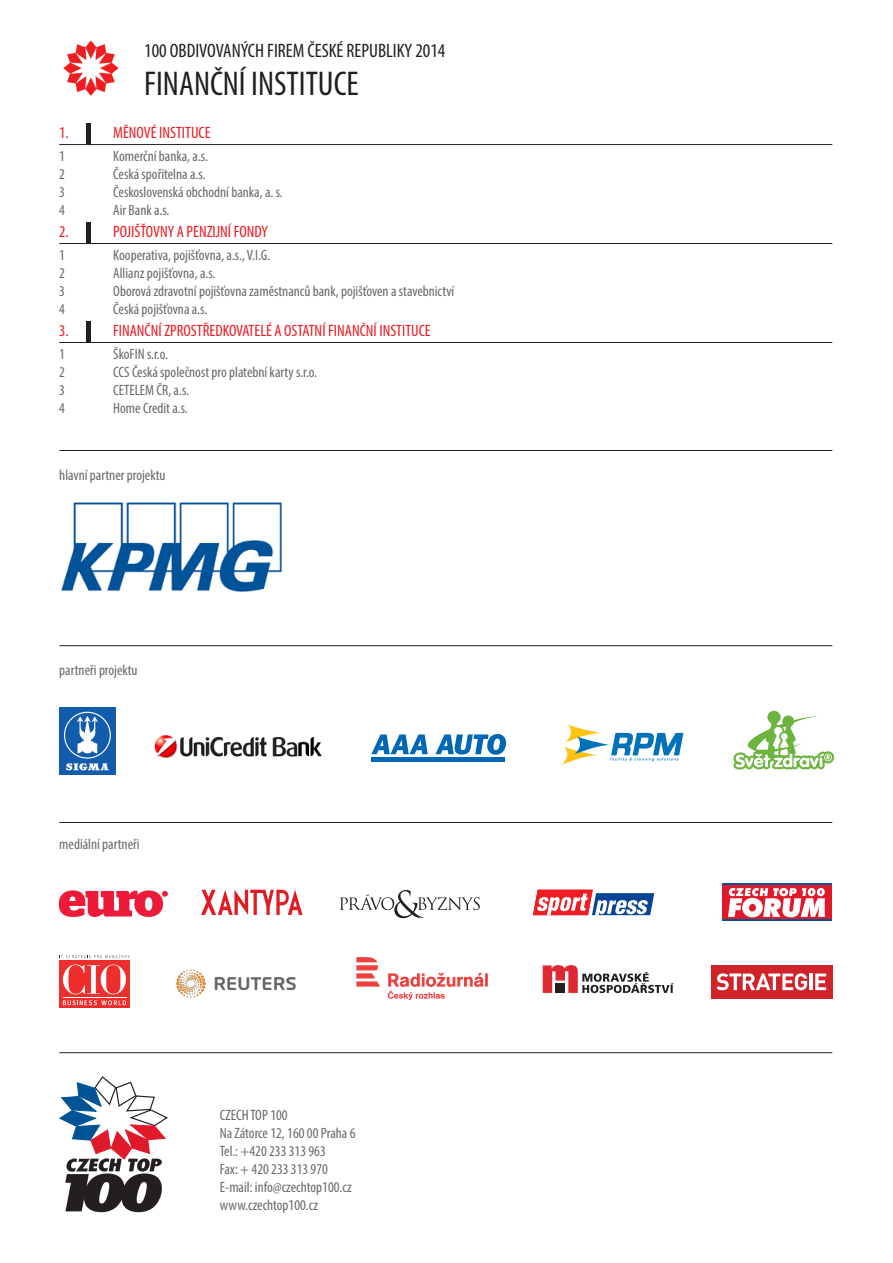
<style>
.page{position:relative;width:893px;height:1263px;background:#fff}
.page>*{position:absolute;margin:0;border:0;box-sizing:border-box;transform-origin:0 0}
.t1{font:condensed 34.5px "Myriad Pro";color:#231f20}
.t2{font:condensed 19.5px "Myriad Pro";color:#231f20}
.t3{font:condensed 16.5px "Myriad Pro";color:#ed1b24}
.t4{font:condensed 15px "Myriad Pro";color:#69686b}
</style>
<div class="page">
<img style="left:63px;top:40px;width:56px;height:56px">
<hr style="left:86px;top:123px;width:4px;height:22px;background:#231f20">
<hr style="left:86px;top:222px;width:4px;height:21px;background:#231f20">
<hr style="left:86px;top:321px;width:4px;height:21px;background:#231f20">
<hr style="left:59px;top:144px;width:773px;height:1px;background:#231f20">
<hr style="left:59px;top:243px;width:773px;height:1px;background:#231f20">
<hr style="left:59px;top:450px;width:773px;height:1px;background:#231f20">
<hr style="left:59px;top:645px;width:773px;height:1px;background:#231f20">
<hr style="left:59px;top:342px;width:773px;height:1px;background:#231f20">
<hr style="left:59px;top:1052px;width:773px;height:1px;background:#231f20">
<hr style="left:59px;top:822px;width:773px;height:1px;background:#231f20">
<img style="left:61px;top:502px;width:221px;height:90px">
<div style="left:59px;top:707px;width:57px;height:68px;background:#135cab"></div>
<svg style="left:64px;top:712px;width:47px;height:58px"></svg>
<hr style="left:371px;top:757px;width:134px;height:4px;background:#0166b3">
<svg style="left:371px;top:734px;width:57px;height:20px"></svg>
<svg style="left:435px;top:734px;width:71px;height:21px"></svg>
<svg style="left:561px;top:724px;width:122px;height:41px"></svg>
<svg style="left:733px;top:711px;width:101px;height:58px"></svg>
<img style="left:154px;top:735px;width:168px;height:24px">
<svg style="left:356px;top:957px;width:24px;height:29px"></svg>
<svg style="left:388px;top:973px;width:100px;height:27px"></svg>
<div style="left:711px;top:965px;width:121px;height:34px;background:#d1232a"></div>
<svg style="left:716px;top:973px;width:91px;height:17px"></svg>
<hr style="left:809px;top:973px;width:3px;height:17px;background:#fff">
<svg style="left:815px;top:973px;width:11px;height:17px"></svg>
<img style="left:176px;top:969px;width:120px;height:29px">
<div style="left:722px;top:885px;width:109px;height:35px;background:#e0192a"></div>
<hr style="left:722px;top:883px;width:109px;height:2px;background:#005495">
<hr style="left:722px;top:920px;width:109px;height:1px;background:#005495">
<svg style="left:728px;top:888px;width:97px;height:29px"></svg>
<div style="left:59px;top:960px;width:71px;height:47px;background:#ee2d2d"></div>
<svg style="left:63px;top:964px;width:63px;height:30px"></svg>
<svg style="left:63px;top:1000px;width:63px;height:5px"></svg>
<svg style="left:59px;top:954px;width:71px;height:4px"></svg>
<hr style="left:63px;top:997px;width:63px;height:1px;background:#fff">
<svg style="left:201px;top:890px;width:101px;height:25px"></svg>
<svg style="left:59px;top:890px;width:109px;height:27px"></svg>
<svg style="left:543px;top:965px;width:131px;height:28px"></svg>
<svg style="left:340px;top:890px;width:140px;height:28px"></svg>
<svg style="left:533px;top:890px;width:121px;height:25px"></svg>
<svg style="left:59px;top:1076px;width:109px;height:136px"></svg>
<p class="t3" style="left:59px;top:123px;width:11px">1.</p>
<p class="t2" style="left:144px;top:39px;width:303px">100 OBDIVOVANÝCH FIREM ČESKÉ REPUBLIKY 2014</p>
<p class="t1" style="left:144px;top:63px;width:216px">FINANČNÍ INSTITUCE</p>
<p class="t3" style="left:113px;top:123px;width:99px">MĚNOVÉ INSTITUCE</p>
<p class="t4" style="left:59px;top:147px;width:7px">1</p>
<p class="t4" style="left:113px;top:147px;width:96px">Komerční banka, a.s.</p>
<p class="t4" style="left:59px;top:165px;width:7px">2</p>
<p class="t4" style="left:113px;top:165px;width:94px">Česká spořitelna a.s.</p>
<p class="t4" style="left:59px;top:183px;width:7px">3</p>
<p class="t4" style="left:113px;top:183px;width:171px">Československá obchodní banka, a. s.</p>
<p class="t4" style="left:59px;top:201px;width:7px">4</p>
<p class="t4" style="left:113px;top:201px;width:58px">Air Bank a.s.</p>
<p class="t4" style="left:59px;top:246px;width:7px">1</p>
<p class="t4" style="left:113px;top:246px;width:159px">Kooperativa, pojišťovna, a.s., V.I.G.</p>
<p class="t4" style="left:59px;top:264px;width:7px">2</p>
<p class="t4" style="left:113px;top:264px;width:104px">Allianz pojišťovna, a.s.</p>
<p class="t4" style="left:59px;top:282px;width:7px">3</p>
<p class="t4" style="left:113px;top:282px;width:343px">Oborová zdravotní pojišťovna zaměstnanců bank, pojišťoven a stavebnictví</p>
<p class="t4" style="left:59px;top:300px;width:7px">4</p>
<p class="t4" style="left:113px;top:300px;width:95px">Česká pojišťovna a.s.</p>
<p class="t4" style="left:59px;top:345px;width:7px">1</p>
<p class="t4" style="left:113px;top:345px;width:56px">ŠkoFIN s.r.o.</p>
<p class="t4" style="left:59px;top:363px;width:7px">2</p>
<p class="t4" style="left:113px;top:363px;width:205px">CCS Česká společnost pro platební karty s.r.o.</p>
<p class="t4" style="left:59px;top:381px;width:7px">3</p>
<p class="t4" style="left:113px;top:381px;width:77px">CETELEM ČR, a.s.</p>
<p class="t4" style="left:59px;top:399px;width:7px">4</p>
<p class="t4" style="left:113px;top:399px;width:76px">Home Credit a.s.</p>
<p class="t3" style="left:113px;top:222px;width:156px">POJIŠŤOVNY A PENZIJNÍ FONDY</p>
<p class="t3" style="left:59px;top:222px;width:11px">2.</p>
<p class="t3" style="left:113px;top:321px;width:319px">FINANČNÍ ZPROSTŘEDKOVATELÉ A OSTATNÍ FINANČNÍ INSTITUCE</p>
<p class="t3" style="left:59px;top:321px;width:11px">3.</p>
<p class="t4" style="left:59px;top:466px;width:108px">hlavní partner projektu</p>
<p class="t4" style="left:59px;top:661px;width:80px">partneři projektu</p>
<p class="t4" style="left:59px;top:835px;width:82px">mediální partneři</p>
<p class="t4" style="left:220px;top:1105px;width:69px">CZECH TOP 100</p>
<p class="t4" style="left:220px;top:1123px;width:137px">Na Zátorce 12, 160 00 Praha 6</p>
<p class="t4" style="left:220px;top:1141px;width:107px">Tel.: +420 233 313 963</p>
<p class="t4" style="left:220px;top:1159px;width:110px">Fax: + 420 233 313 970</p>
<p class="t4" style="left:220px;top:1177px;width:133px">E-mail: info@czechtop100.cz</p>
<p class="t4" style="left:220px;top:1195px;width:100px">www.czechtop100.cz</p>
</div>
